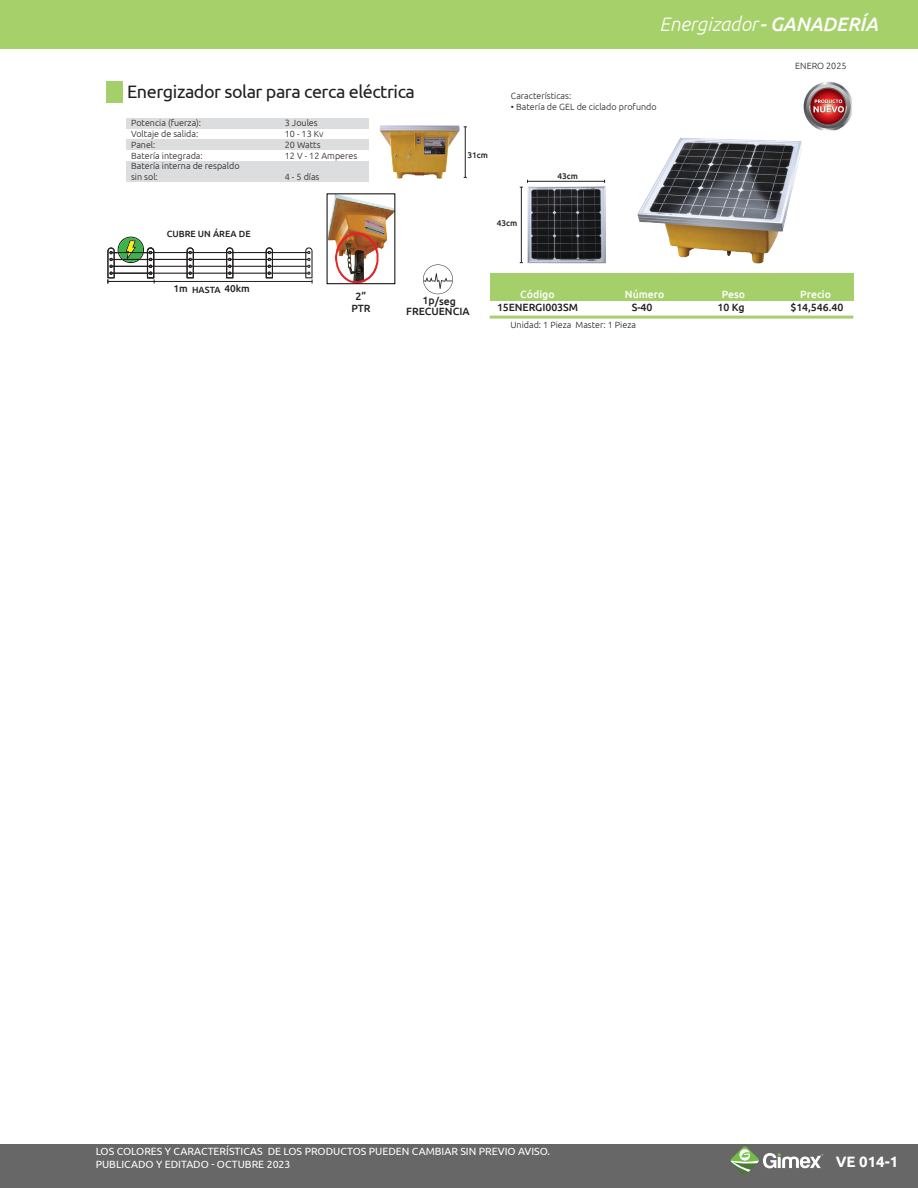
<style>
.page{position:relative;width:918px;height:1188px;background:#fff}
.page>*{position:absolute;margin:0;border:0;box-sizing:border-box;transform-origin:0 0}
.t1{font:italic 300 19.5px "Ubuntu";color:#fff}
.TÍTULOS_DE_PRODUCTOS{font:18px "Ubuntu";letter-spacing:-.025em;color:#231f20}
.t2{font:700 15px "Ubuntu";color:#fff}
.t3{font:10.5px "Ubuntu";color:#fff}
.CODIGO{font:500 10.5px/10.5px "Ubuntu";letter-spacing:-.005em;color:#231f20;text-align:center}
.ENCABEZADO_DE_TABLA{font:500 10.5px "Ubuntu";color:#fff}
.CODIGO-2{font:500 10.05px "Ubuntu";letter-spacing:-.005em;color:#231f20}
.CARACTERISTICAS{font:300 9px "Ubuntu";color:#231f20}
.MASTER_UNIDAD{font:300 9px "Ubuntu";color:#231f20}
.CARACTERISTICAS-2{font:500 9px "Ubuntu";color:#231f20}
.CODIGO-3{font:500 8.25px "Ubuntu";letter-spacing:-.005em;color:#231f20}
.s1{font-weight:500}
</style>
<div class="page">
<div style="left:1px;top:0;width:917px;height:49px;background:#a6d16a"></div>
<div style="left:1px;top:1145px;width:917px;height:43px;background:#676767"></div>
<svg style="left:730px;top:1146px;width:93px;height:29px"></svg>
<div style="left:126px;top:119px;width:242px;height:10px;background:#dcddde"></div>
<div style="left:126px;top:139px;width:242px;height:10px;background:#dcddde"></div>
<div style="left:126px;top:162px;width:242px;height:20px;background:#dcddde"></div>
<div style="left:490px;top:273px;width:363px;height:28px;background:#a5d069"></div>
<hr style="left:490px;top:316px;width:363px;height:3px;background:#a6d16a">
<div style="left:106px;top:81px;width:16px;height:22px;background:#a5d069"></div>
<svg style="left:423px;top:264px;width:30px;height:30px"></svg>
<svg style="left:804px;top:82px;width:48px;height:48px"></svg>
<img style="left:637px;top:137px;width:165px;height:127px">
<hr style="left:527px;top:181px;width:78px;height:1px;background:#231f20">
<hr style="left:521px;top:187px;width:1px;height:76px;background:#231f20">
<hr style="left:465px;top:127px;width:1px;height:50px;background:#231f20">
<img style="left:527px;top:186px;width:79px;height:78px">
<img style="left:380px;top:125px;width:80px;height:54px">
<img style="left:329px;top:195px;width:64px;height:87px">
<svg style="left:107px;top:236px;width:206px;height:47px"></svg>
<p class="t1" style="left:659px;top:12px;width:220px">Energizador<span class="s1">- GANADERÍA</span></p>
<p class="TÍTULOS_DE_PRODUCTOS" style="left:127px;top:80px;width:289px">Energizador solar para cerca eléctrica</p>
<p class="CARACTERISTICAS" style="left:131px;top:118px;width:72px">Potencia (fuerza):</p>
<p class="CARACTERISTICAS" style="left:131px;top:128px;width:69px">Voltaje de salida:</p>
<p class="CARACTERISTICAS" style="left:131px;top:139px;width:26px">Panel:</p>
<p class="CARACTERISTICAS" style="left:131px;top:150px;width:73px">Batería integrada:</p>
<p class="CARACTERISTICAS" style="left:131px;top:161px;width:110px">Batería interna de respaldo</p>
<p class="CARACTERISTICAS" style="left:131px;top:172px;width:28px">sin sol:</p>
<p class="CARACTERISTICAS" style="left:285px;top:118px;width:34px">3 Joules</p>
<p class="CARACTERISTICAS" style="left:285px;top:128px;width:40px">10 - 13 Kv</p>
<p class="CARACTERISTICAS" style="left:285px;top:139px;width:37px">20 Watts</p>
<p class="CARACTERISTICAS" style="left:285px;top:150px;width:74px">12 V - 12 Amperes</p>
<p class="CARACTERISTICAS" style="left:285px;top:172px;width:36px">4 - 5 días</p>
<p class="CARACTERISTICAS-2" style="left:167px;top:228px;width:85px">CUBRE UN ÁREA DE</p>
<p class="CODIGO-3" style="left:468px;top:149px;width:22px">31cm</p>
<p class="CARACTERISTICAS" style="left:511px;top:91px;width:62px">Características:</p>
<p class="CARACTERISTICAS" style="left:511px;top:102px;width:147px">• Batería de GEL de ciclado profundo</p>
<p class="CODIGO-3" style="left:558px;top:171px;width:22px">43cm</p>
<p class="CODIGO-3" style="left:497px;top:218px;width:22px">43cm</p>
<p class="CARACTERISTICAS" style="left:795px;top:60px;width:53px">ENERO 2025</p>
<p class="CODIGO-2" style="left:174px;top:282px;width:16px">1m</p>
<p class="CARACTERISTICAS-2" style="left:192px;top:284px;width:30px">HASTA</p>
<p class="CODIGO-2" style="left:225px;top:282px;width:27px">40km</p>
<p class="CODIGO" style="left:356px;top:291px;width:12px">2”</p>
<p class="CODIGO" style="left:351px;top:303px;width:21px">PTR</p>
<p class="CODIGO" style="left:406px;top:295px;width:65px">1p/seg<br>FRECUENCIA</p>
<p class="ENCABEZADO_DE_TABLA" style="left:520px;top:287px;width:36px">Código</p>
<p class="ENCABEZADO_DE_TABLA" style="left:625px;top:287px;width:41px">Número</p>
<p class="ENCABEZADO_DE_TABLA" style="left:722px;top:287px;width:25px">Peso</p>
<p class="ENCABEZADO_DE_TABLA" style="left:800px;top:287px;width:32px">Precio</p>
<p class="CODIGO" style="left:632px;top:302px;width:22px">S-40</p>
<p class="CODIGO" style="left:718px;top:302px;width:28px">10 Kg</p>
<p class="CODIGO" style="left:790px;top:302px;width:54px">$14,546.40</p>
<p class="CODIGO" style="left:497px;top:302px;width:83px">15ENERGI003SM</p>
<p class="MASTER_UNIDAD" style="left:511px;top:320px;width:127px">Unidad: 1 Pieza Master: 1 Pieza</p>
<p class="t3" style="left:96px;top:1145px;width:456px">LOS COLORES Y CARACTERÍSTICAS DE LOS PRODUCTOS PUEDEN CAMBIAR SIN PREVIO AVISO.</p>
<p class="t3" style="left:96px;top:1158px;width:196px">PUBLICADO Y EDITADO - OCTUBRE 2023</p>
<p class="t2" style="left:836px;top:1152px;width:64px">VE 014-1</p>
</div>
